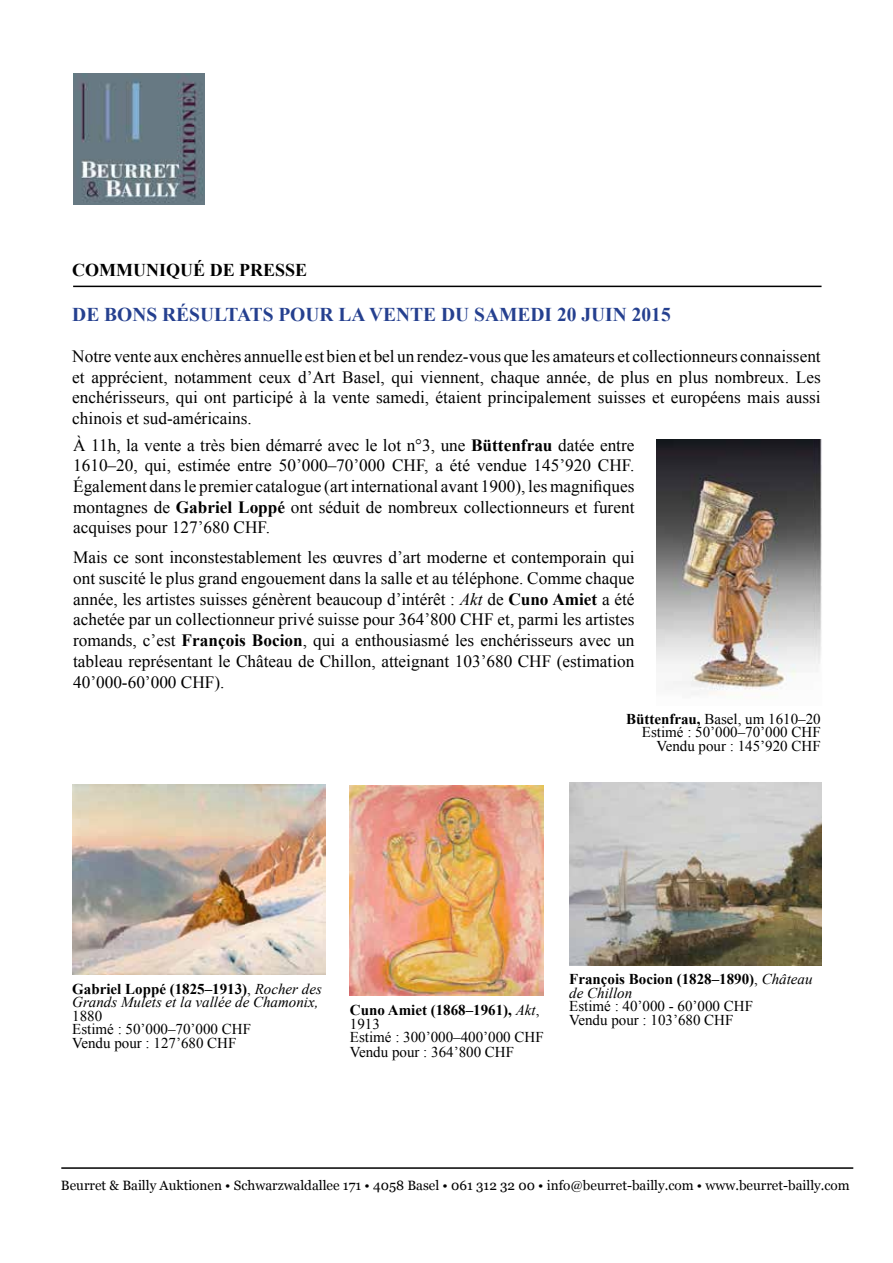
<style>
.page{position:relative;width:893px;height:1263px;background:#fff}
.page>*{position:absolute;margin:0;border:0;box-sizing:border-box;transform-origin:0 0}
.t1{font:700 19.5px "Times New Roman";color:#25408f}
.t2{font:700 19.5px "Times New Roman";letter-spacing:-.035em;color:#25408f}
.t3{font:700 18px "Times New Roman";color:#000}
.t4{font:17.25px/20.7px "Times New Roman";color:#000;text-align:right}
.t5{font:15px/13.5px "Times New Roman";color:#000}
.t6{font:italic 15px/13.5px "Times New Roman";color:#000}
.t7{font:700 15px "Times New Roman";color:#000}
.t8{font:13.5px "Georgia";color:#000}
.s1{font-weight:700}
.s2{font-style:italic}
.s3{font-weight:700;font-style:normal}
.s4{font-style:normal}
.s5{font-weight:400}
.s6{font-weight:400;font-style:italic}
</style>
<div class="page">
<img style="left:73px;top:73px;width:131px;height:131px">
<hr style="left:73px;top:286px;width:748px;height:1px;background:#000">
<hr style="left:61px;top:1167px;width:792px;height:2px;background:#000">
<img style="left:657px;top:439px;width:165px;height:256px">
<img style="left:349px;top:785px;width:194px;height:210px">
<img style="left:72px;top:785px;width:253px;height:189px">
<img style="left:569px;top:783px;width:252px;height:182px">
<p class="t3" style="left:72px;top:257px;width:237px">COMMUNIQUé DE PRESSE</p>
<p class="t2" style="left:162px;top:301px;width:131px">résultats pour</p>
<p class="t1" style="left:104px;top:301px;width:27px">bons</p>
<p class="t1" style="left:474px;top:301px;width:39px">samedi</p>
<p class="t1" style="left:338px;top:301px;width:95px">la vente</p>
<p class="t1" style="left:557px;top:301px;width:47px">20 juin</p>
<p class="t1" style="left:632px;top:301px;width:40px">2015</p>
<p class="t1" style="left:72px;top:301px;width:14px">de</p>
<p class="t4" style="left:72px;top:346px;width:750px">Notreventeauxenchèresannuelleestbienetbelunrendez-vousquelesamateursetcollectionneursconnaissent et apprécient, notamment ceux ’d Art Basel, qui viennent, chaque année, de plus en plus nombreux. Les ́risseurs, qui ont participé à la vente samedi, étaient principalement suisses et européens mais aussi</p>
<p class="t1" style="left:441px;top:301px;width:15px">du</p>
<p class="t4" style="left:72px;top:387px;width:181px;text-align:left">enche<br>chinois et sud-américains.</p>
<p class="t4" style="left:73px;top:434px;width:563px;text-align:justify">À 11 l a,h vente a très bien démarré avec le lot n°3, une <span class="s1">Büttenfrau</span> datée entre 1610–20, qui, estimée entre 50’000–70’000 CHF a, été vendue 145’920 CHF. également dans le premier catalogue (art international avant 1900 ,) les magnifiques montagnes de <span class="s1">Gabriel Loppé</span> ont séduit de nombreux collectionneurs et furent acquises pour 127’680 CHF.</p>
<p class="t4" style="left:73px;top:547px;width:563px">Mais ce sont inconstestablement les œuvres ’d art moderne et contemporain qui ont suscité le plus grand engouement dans la salle et au téléphone. Comme chaque année, les artistes suisses génèrent beaucoup ’d intérêt : <span class="s2">Akt</span> de <span class="s1">Cuno Amiet</span> a été achetée par un collectionneur privé suisse pour 364’800 CHF et, parmi les artistes <span class="s1">̧ois Bocion</span>, qui a enthousiasmé les enchérisseurs avec un</p>
<p class="t4" style="left:73px;top:630px;width:154px">romands ’c, est <span class="s1">Franc</span></p>
<p class="t4" style="left:73px;top:650px;width:153px;text-align:left">tableau repre<br>40’000-60’000 CHF .(</p>
<p class="t4" style="left:156px;top:650px;width:109px">́ sentant le Cha</p>
<p class="t4" style="left:256px;top:650px;width:380px">̂teau de Chillon, atteignant 103’680 CHF (estimation</p>
<p class="t5" style="left:626px;top:712px;width:196px;text-align:right"><span class="s1">Büttenfrau,</span> Basel, um 1610–20<br>Estimé : 50’000–70’000 CHF<br>Vendu pour : 145’920 CHF</p>
<p class="t6" style="left:72px;top:982px;width:251px"><span class="s3">Gabriel Loppé (1825–1913</span> <span class="s4">,</span><span class="s3">)</span> Rocher des<br>Grands Mulets et la vallée de Chamonix,</p>
<p class="t5" style="left:72px;top:1009px;width:180px">1880<br>Estimé : 50’000–70’000 CHF<br>Vendu pour : 127’680 CHF</p>
<p class="t5" style="left:350px;top:996px;width:195px;line-height:27px"><span class="s1">Cuno Amiet (1868–1961 ,)</span> <span class="s2">Akt</span>,<br>Estimé : 300’000–400’000 CHF</p>
<p class="t5" style="left:350px;top:1045px;width:166px">Vendu pour : 364’800 CHF</p>
<p class="t5" style="left:350px;top:1016px;width:31px">1913</p>
<p class="t7" style="left:601px;top:969px;width:187px">̧ois Bocion (1828–1890 <span class="s5">,</span>) <span class="s6">Cha</span></p>
<p class="t6" style="left:779px;top:972px;width:35px">̂teau</p>
<p class="t7" style="left:569px;top:969px;width:40px">Franc</p>
<p class="t6" style="left:569px;top:986px;width:64px">de Chillon</p>
<p class="t5" style="left:569px;top:999px;width:185px">Estimé : 40’000 - 60’000 CHF<br>Vendu pour : 103’680 CHF</p>
<p class="t8" style="left:61px;top:1176px;width:790px">Beurret &amp; Bailly Auktionen • Schwarzwaldallee 171 • 4058 Basel • 061 312 32 00 • info@beurret-bailly.com • www.beurret-bailly.com</p>
</div>
